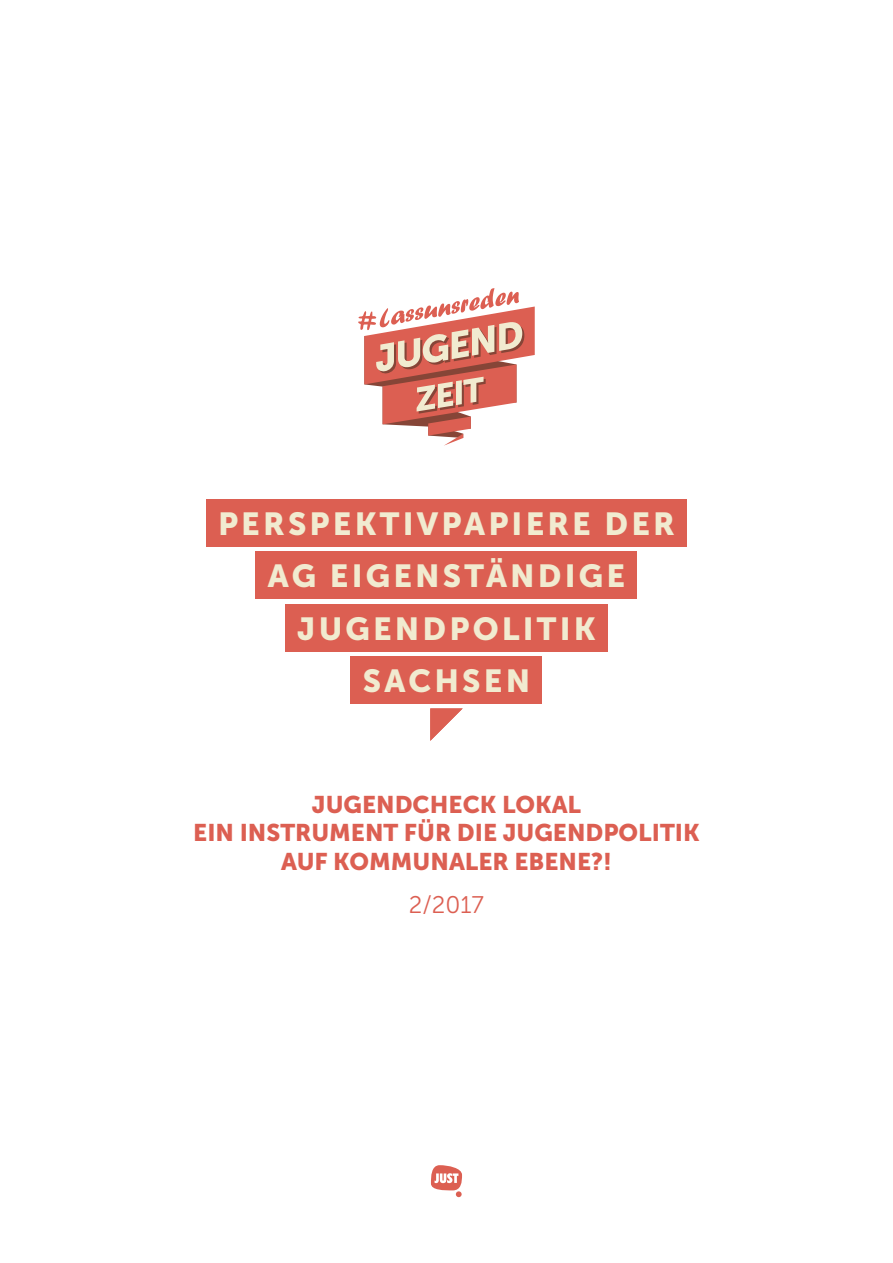
<style>
.page{position:relative;width:893px;height:1263px;background:#fff}
.page>*{position:absolute;margin:0;border:0;box-sizing:border-box;transform-origin:0 0}
.t1{font:31.65px "Museo Sans 900";letter-spacing:.1em;color:#f1ebd0}
.t2{font:24px "Museo Sans 900";color:#dc5f52}
.t3{font:24px "Museo Sans 300";color:#dc5f52}
</style>
<div class="page">
<svg style="left:358px;top:288px;width:177px;height:158px"></svg>
<div style="left:206px;top:499px;width:481px;height:48px;background:#dc5f52"></div>
<div style="left:285px;top:604px;width:323px;height:48px;background:#dc5f52"></div>
<div style="left:256px;top:552px;width:381px;height:47px;background:#dc5f52"></div>
<svg style="left:430px;top:708px;width:33px;height:33px"></svg>
<div style="left:351px;top:656px;width:191px;height:48px;background:#dc5f52"></div>
<svg style="left:431px;top:1165px;width:31px;height:32px"></svg>
<p class="t1" style="left:218px;top:506px;width:458px">PERSPEKTIVPAPIERE DER</p>
<p class="t1" style="left:268px;top:558px;width:359px">AG EIGENSTÄNDIGE</p>
<p class="t1" style="left:297px;top:611px;width:300px">JUGENDPOLITIK</p>
<p class="t1" style="left:363px;top:663px;width:169px">SACHSEN</p>
<p class="t2" style="left:312px;top:790px;width:271px">JUGENDCHECK LOKAL</p>
<p class="t2" style="left:193px;top:819px;width:508px">EIN INSTRUMENT FÜR DIE JUGENDPOLITIK</p>
<p class="t2" style="left:281px;top:848px;width:332px">AUF KOMMUNALER EBENE?!</p>
<p class="t3" style="left:409px;top:891px;width:77px">2/2017</p>
</div>
